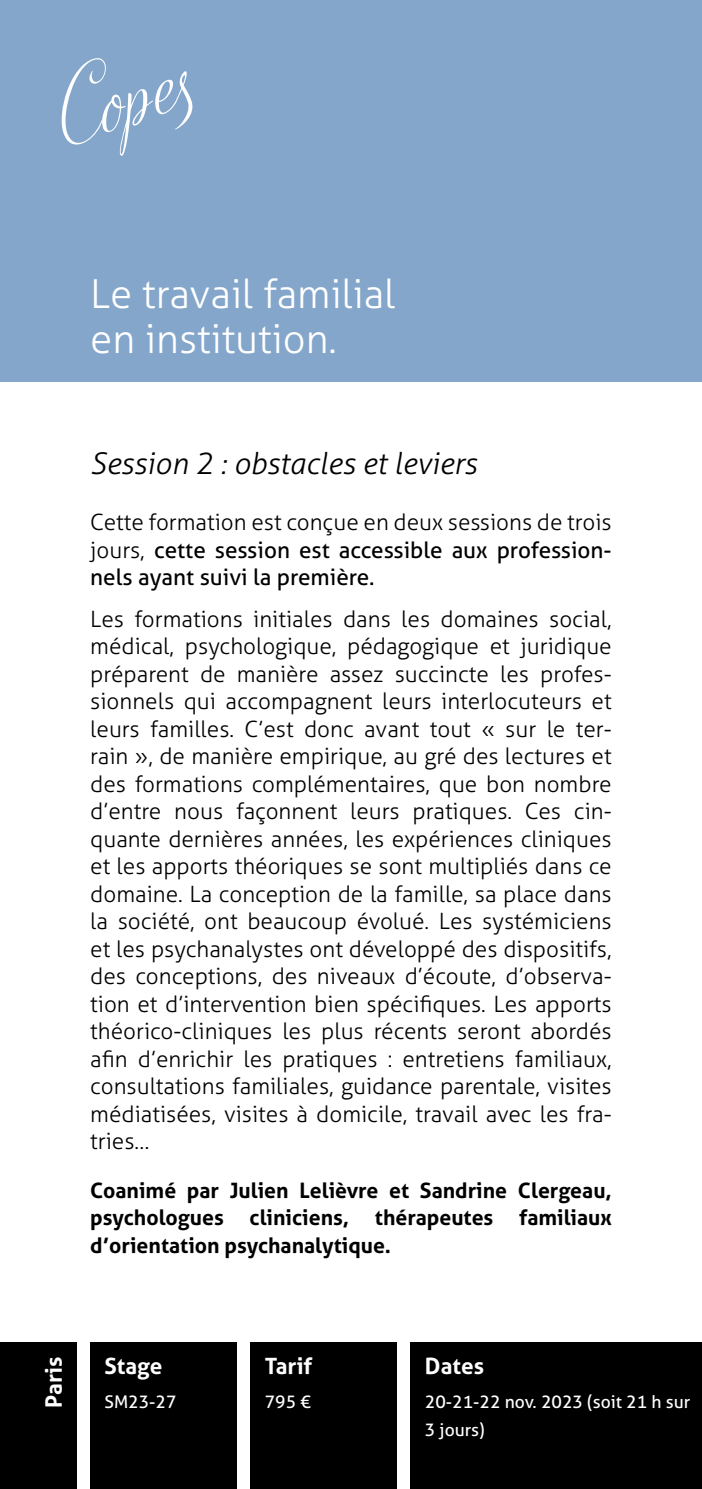
<style>
.page{position:relative;width:702px;height:1489px;background:#fff}
.page>*{position:absolute;margin:0;border:0;box-sizing:border-box;transform-origin:0 0}
.t1{font:300 40px/45px "Aller";color:#fff}
.t2{font:italic 300 30px "Aller";color:#000}
.t3{font:300 22.5px/27.5px "Aller";color:#000;text-align:justify}
.t4{font:22.5px/27.5px "Aller";color:#000;text-align:justify}
.t5{font:700 22.5px "Aller";color:#fff}
.t6{font:700 21.25px/27.5px "Aller";color:#000;text-align:justify}
.t7{font:17.5px/27.5px "Aller";color:#fff}
.s1{font-weight:300}
</style>
<div class="page">
<div style="left:0;top:0;width:702px;height:381px;background:#84a6ca"></div>
<svg style="left:61px;top:58px;width:132px;height:98px"></svg>
<div style="left:0;top:1342px;width:76px;height:146px;background:#000"></div>
<div style="left:90px;top:1342px;width:146px;height:146px;background:#000"></div>
<div style="left:250px;top:1342px;width:146px;height:146px;background:#000"></div>
<div style="left:411px;top:1342px;width:291px;height:146px;background:#000"></div>
<h1 class="t1" style="left:90px;top:271px;width:306px">Le travail familial en institution.</h1>
<h2 class="t2" style="left:90px;top:445px;width:388px">Session 2 : obstacles et leviers</h2>
<p class="t4" style="left:90px;top:508px;width:523px"><span class="s1">Cette formation est conçue en deux sessions de trois jours,</span> cette session est accessible aux profession&shy;nels ayant suivi la première.</p>
<p class="t3" style="left:90px;top:604px;width:523px">Les formations initiales dans les domaines social, médical, psychologique, pédagogique et juridique préparent de manière assez succincte les profes&shy;sionnels qui accompagnent leurs interlocuteurs et leurs familles. C’est donc avant tout « sur le ter&shy;rain », de manière empirique, au gré des lectures et des formations complémentaires, que bon nombre d’entre nous façonnent leurs pratiques. Ces cin&shy;quante dernières années, les expériences cliniques et les apports théoriques se sont multipliés dans ce domaine. La conception de la famille, sa place dans la société, ont beaucoup évolué. Les systémiciens et les psychanalystes ont développé des dispositifs, des conceptions, des niveaux d’écoute, d’observa&shy;tion et d’intervention bien spécifiques. Les apports théorico-cliniques les plus récents seront abordés afin d’enrichir les pratiques : entretiens familiaux, consultations familiales, guidance parentale, visites médiatisées, visites à domicile, travail avec les fra&shy;tries…</p>
<p class="t6" style="left:90px;top:1176px;width:523px">Coanimé par Julien Lelièvre et Sandrine Clergeau, psychologues cliniciens, thérapeutes familiaux d’orientation psychanalytique.</p>
<p class="t5" style="left:40px;top:1407px;width:52px;rotate:-90deg">Paris</p>
<p class="t5" style="left:104px;top:1351px;width:59px">Stage</p>
<p class="t7" style="left:104px;top:1388px;width:74px">SM23-27</p>
<p class="t5" style="left:265px;top:1351px;width:49px">Tarif</p>
<p class="t7" style="left:265px;top:1388px;width:48px">795 €</p>
<p class="t5" style="left:425px;top:1351px;width:61px">Dates</p>
<p class="t7" style="left:425px;top:1388px;width:267px">20‑21‑22 nov. 2023 (soit 21 h sur<br>3 jours)</p>
</div>
